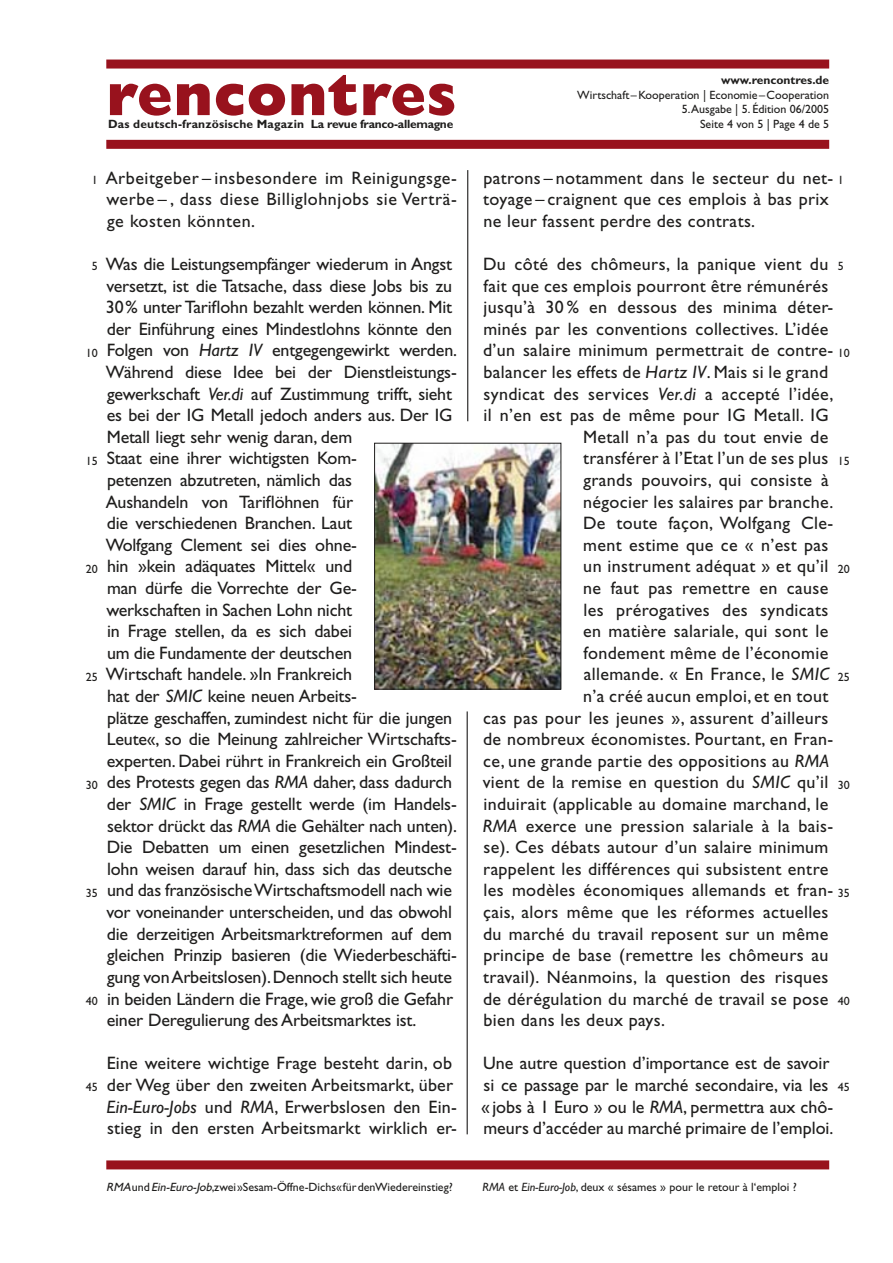
<style>
.page{position:relative;width:893px;height:1263px;background:#fff}
.page>*{position:absolute;margin:0;border:0;box-sizing:border-box;transform-origin:0 0}
.t1{font:800 58.5px "Gill Sans";letter-spacing:.01em;color:#98121d}
.t2{font:18px/21.6px "Gill Sans";color:#1f1e1d}
.t3{font:18px/21.6px "Gill Sans";letter-spacing:.02em;color:#1f1e1d}
.t4{font:12px/14.4px "Gill Sans";color:#1f1e1d;text-align:right}
.t5{font:700 12px "Gill Sans";color:#1f1e1d}
.s1{font-style:italic}
</style>
<div class="page">
<div style="left:106px;top:60px;width:723px;height:9px;background:#98121d"></div>
<div style="left:106px;top:140px;width:723px;height:9px;background:#98121d"></div>
<div style="left:106px;top:1160px;width:723px;height:9px;background:#98121d"></div>
<hr style="left:467px;top:170px;width:1px;height:251px;background:#1f1e1d">
<img style="left:376px;top:445px;width:183px;height:242px">
<div style="left:374px;top:443px;width:187px;height:246px;border:1px solid #1f1e1d"></div>
<hr style="left:467px;top:711px;width:1px;height:423px;background:#1f1e1d">
<h1 class="t1" style="left:106px;top:61px;width:351px">rencontres</h1>
<p class="t5" style="left:108px;top:116px;width:347px">Das deutsch-französische Magazin La revue franco-allemagne</p>
<p class="t5" style="left:721px;top:73px;width:110px">www.rencontres.de</p>
<p class="t4" style="left:577px;top:88px;width:253px">Wirtschaft – Kooperation | Economie – Cooperation</p>
<p class="t4" style="left:682px;top:102px;width:149px">5. Ausgabe | 5. Édition 06/2005<br>Seite 4 von 5 | Page 4 de 5</p>
<p class="t2" style="left:106px;top:167px;width:353px;text-align:justify">Arbeitgeber – insbesondere im Reinigungsge&shy;werbe – , dass diese Billiglohnjobs sie Verträ&shy;ge kosten könnten.</p>
<p class="t2" style="left:106px;top:253px;width:353px">Was die Leistungsempfänger wiederum in Angst versetzt, ist die Tatsache, dass diese Jobs bis zu 30 % unter Tariflohn bezahlt werden können. Mit der Einführung eines Mindestlohns könnte den Folgen von <span class="s1">Hartz IV</span> entgegengewirkt werden.<br>Während diese Idee bei der Dienstleistungs&shy;gewerkschaft <span class="s1">Ver.di</span> auf Zustimmung trifft, sieht es bei der IG Metall jedoch anders aus. Der IG Metall liegt sehr wenig daran, dem<br>Staat eine ihrer wichtigsten Kom-<br>petenzen abzutreten, nämlich das<br>Aushandeln von Tariflöhnen für<br>die verschiedenen Branchen. Laut<br>Wolfgang Clement sei dies ohne-<br>hin »kein adäquates Mittel« und<br>man dürfe die Vorrechte der Ge-<br>werkschaften in Sachen Lohn nicht<br>in Frage stellen, da es sich dabei<br>um die Fundamente der deutschen<br>Wirtschaft handele. »In Frankreich<br>hat der <span class="s1">SMIC</span> keine neuen Arbeits-<br>plätze geschaffen, zumindest nicht für die jungen Leute«, so die Meinung zahlreicher Wirtschafts&shy;experten. Dabei rührt in Frankreich ein Großteil des Protests gegen das <span class="s1">RMA</span> daher, dass dadurch der <span class="s1">SMIC</span> in Frage gestellt werde (im Handels&shy;sektor drückt das <span class="s1">RMA</span> die Gehälter nach unten).<br>Die Debatten um einen gesetzlichen Mindest&shy;lohn weisen darauf hin, dass sich das deutsche und das französische Wirtschaftsmodell nach wie vor voneinander unterscheiden, und das obwohl die derzeitigen Arbeitsmarktreformen auf dem gleichen Prinzip basieren (die Wiederbeschäfti&shy;gung von Arbeitslosen). Dennoch stellt sich heute in beiden Ländern die Frage, wie groß die Gefahr einer Deregulierung des Arbeitsmarktes ist.</p>
<p class="t2" style="left:107px;top:1052px;width:352px">Eine weitere wichtige Frage besteht darin, ob der Weg über den zweiten Arbeitsmarkt, über <span class="s1">Ein-Euro-Jobs</span> und <span class="s1">RMA</span>, Erwerbslosen den Ein&shy;stieg in den ersten Arbeitsmarkt wirklich er-</p>
<p class="t3" style="left:483px;top:167px;width:352px">patrons – notamment dans le secteur du net&shy;toyage – craignent que ces emplois à bas prix ne leur fassent perdre des contrats.</p>
<p class="t3" style="left:483px;top:253px;width:347px">Du côté des chômeurs, la panique vient du</p>
<p class="t3" style="left:483px;top:275px;width:346px">fait que ces emplois pourront être rémunérés</p>
<p class="t3" style="left:483px;top:296px;width:351px">jusqu’à 30 % en dessous des minima déter-</p>
<p class="t3" style="left:483px;top:318px;width:346px">minés par les conventions collectives. L’idée</p>
<p class="t3" style="left:483px;top:340px;width:352px">d’un salaire minimum permettrait de contre-</p>
<p class="t3" style="left:483px;top:361px;width:347px">balancer les effets de <span class="s1">Hartz IV</span>. Mais si le grand</p>
<p class="t3" style="left:483px;top:383px;width:351px">syndicat des services <span class="s1">Ver.di</span> a accepté l’idée,</p>
<p class="t3" style="left:483px;top:404px;width:347px">il n’en est pas de même pour IG Metall. IG</p>
<p class="t3" style="left:583px;top:426px;width:247px">Metall n’a pas du tout envie de</p>
<p class="t3" style="left:583px;top:448px;width:247px">transférer à l’Etat l’un de ses plus</p>
<p class="t3" style="left:583px;top:469px;width:247px">grands pouvoirs, qui consiste à</p>
<p class="t3" style="left:583px;top:491px;width:252px">négocier les salaires par branche.</p>
<p class="t3" style="left:583px;top:512px;width:252px">De toute façon, Wolfgang Cle-</p>
<p class="t3" style="left:583px;top:534px;width:247px">ment estime que ce « n’est pas</p>
<p class="t3" style="left:583px;top:556px;width:247px">un instrument adéquat » et qu’il</p>
<p class="t3" style="left:583px;top:577px;width:247px">ne faut pas remettre en cause</p>
<p class="t3" style="left:583px;top:599px;width:247px">les prérogatives des syndicats</p>
<p class="t3" style="left:583px;top:620px;width:247px">en matière salariale, qui sont le</p>
<p class="t3" style="left:583px;top:642px;width:246px">fondement même de l’économie</p>
<p class="t3" style="left:584px;top:664px;width:247px">allemande. « En France, le <span class="s1">SMIC</span></p>
<p class="t3" style="left:583px;top:685px;width:247px">n’a créé aucun emploi, et en tout</p>
<p class="t3" style="left:483px;top:707px;width:347px">cas pas pour les jeunes », assurent d’ailleurs</p>
<p class="t3" style="left:483px;top:728px;width:352px">de nombreux économistes. Pourtant, en Fran-</p>
<p class="t3" style="left:483px;top:750px;width:347px">ce, une grande partie des oppositions au <span class="s1">RMA</span></p>
<p class="t3" style="left:483px;top:772px;width:347px">vient de la remise en question du <span class="s1">SMIC</span> qu’il</p>
<p class="t3" style="left:483px;top:793px;width:346px">induirait (applicable au domaine marchand, le</p>
<p class="t3" style="left:483px;top:815px;width:352px"><span class="s1">RMA</span> exerce une pression salariale à la bais-</p>
<p class="t3" style="left:483px;top:836px;width:346px">se). Ces débats autour d’un salaire minimum</p>
<p class="t3" style="left:483px;top:858px;width:347px">rappelent les différences qui subsistent entre</p>
<p class="t3" style="left:483px;top:880px;width:351px">les modèles économiques allemands et fran-</p>
<p class="t3" style="left:483px;top:901px;width:347px">çais, alors même que les réformes actuelles</p>
<p class="t3" style="left:483px;top:923px;width:347px">du marché du travail reposent sur un même</p>
<p class="t3" style="left:483px;top:944px;width:347px">principe de base (remettre les chômeurs au</p>
<p class="t3" style="left:483px;top:966px;width:347px">travail). Néanmoins, la question des risques</p>
<p class="t3" style="left:483px;top:988px;width:347px">de dérégulation du marché de travail se pose</p>
<p class="t3" style="left:483px;top:1009px;width:183px">bien dans les deux pays.</p>
<p class="t2" style="left:481px;top:1052px;width:354px">Une autre question d’importance est de savoir si ce passage par le marché secondaire, via les « jobs à 1 Euro » ou le <span class="s1">RMA</span>, permettra aux chô&shy;meurs d’accéder au marché primaire de l’emploi.</p>
<p class="t4" style="left:92px;top:172px;width:8px">1</p>
<p class="t4" style="left:838px;top:173px;width:7px">1</p>
<p class="t4" style="left:92px;top:259px;width:8px">5</p>
<p class="t4" style="left:838px;top:259px;width:7px">5</p>
<p class="t4" style="left:86px;top:345px;width:14px">10</p>
<p class="t4" style="left:838px;top:345px;width:13px">10</p>
<p class="t4" style="left:86px;top:453px;width:14px">15</p>
<p class="t4" style="left:838px;top:453px;width:13px">15</p>
<p class="t4" style="left:86px;top:561px;width:14px">20</p>
<p class="t4" style="left:838px;top:561px;width:13px">20</p>
<p class="t4" style="left:86px;top:669px;width:14px">25</p>
<p class="t4" style="left:838px;top:669px;width:13px">25</p>
<p class="t4" style="left:86px;top:777px;width:14px">30</p>
<p class="t4" style="left:838px;top:777px;width:13px">30</p>
<p class="t4" style="left:86px;top:885px;width:14px">35</p>
<p class="t4" style="left:838px;top:885px;width:13px">35</p>
<p class="t4" style="left:86px;top:993px;width:14px">40</p>
<p class="t4" style="left:838px;top:993px;width:13px">40</p>
<p class="t4" style="left:86px;top:1080px;width:14px">45</p>
<p class="t4" style="left:838px;top:1080px;width:13px">45</p>
<p class="t4" style="left:106px;top:1179px;width:348px"><span class="s1">RMA</span> und <span class="s1">Ein-Euro-Job</span>,zwei »Sesam-Öffne-Dichs« für den Wiedereinstieg?</p>
<p class="t4" style="left:483px;top:1179px;width:316px"><span class="s1">RMA</span> et <span class="s1">Ein-Euro-Job</span>, deux « sésames » pour le retour à l‘emploi ?</p>
</div>
